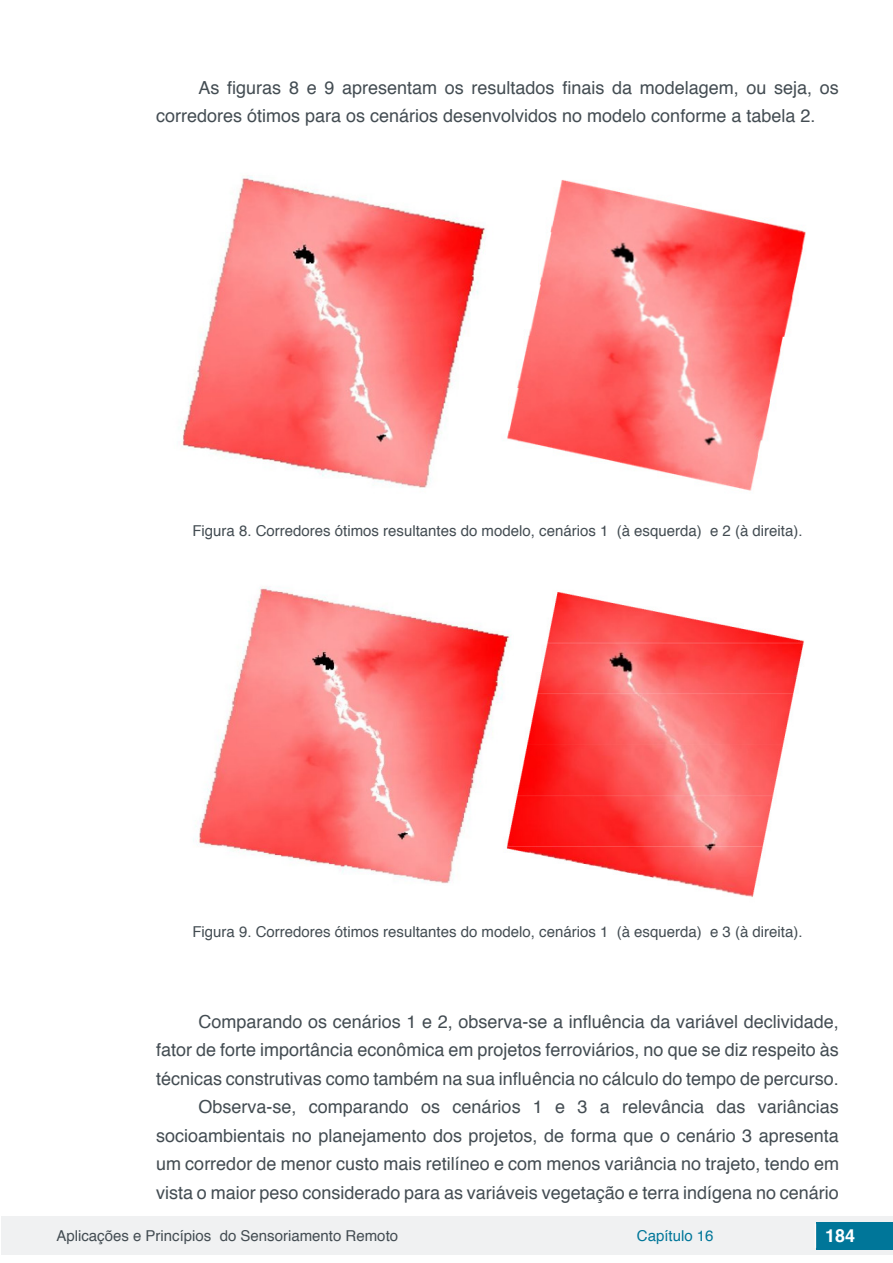
<style>
.page{position:relative;width:893px;height:1263px;background:#fff}
.page>*{position:absolute;margin:0;border:0;box-sizing:border-box;transform-origin:0 0}
.t1{font:18px/28.5px "Helvetica";color:#434c52}
.t2{font:700 18px "Helvetica";color:#fff}
.t3{font:15px "Helvetica";color:#434c52}
.t4{font:15px "Helvetica";color:#007699}
</style>
<div class="page">
<div style="left:1px;top:1216px;width:891px;height:38px;background:#f0f1f2"></div>
<div style="left:816px;top:1222px;width:77px;height:27px;background:#007699"></div>
<svg style="left:815px;top:1224px;width:1px;height:24px"></svg>
<img style="left:181px;top:175px;width:625px;height:316px">
<img style="left:193px;top:586px;width:611px;height:311px">
<p class="t1" style="left:156px;top:74px;width:684px;text-indent:43px">As figuras 8 e 9 apresentam os resultados finais da modelagem, ou seja, os corredores ótimos para os cenários desenvolvidos no modelo conforme a tabela 2.</p>
<p class="t3" style="left:192px;top:520px;width:612px">Figura 8. Corredores ótimos resultantes do modelo, cenários 1 (à esquerda) e 2 (à direita).</p>
<p class="t3" style="left:192px;top:920px;width:612px">Figura 9. Corredores ótimos resultantes do modelo, cenários 1 (à esquerda) e 3 (à direita).</p>
<p class="t1" style="left:156px;top:1007px;width:684px;text-align:right">Comparando os cenários 1 e 2, observa-se a influência da variável declividade,<br>fator de forte importância econômica em projetos ferroviários, no que se diz respeito às técnicas construtivas como também na sua influência no cálculo do tempo de percurso.<br>Observa-se, comparando os cenários 1 e 3 a relevância das variâncias socioambientais no planejamento dos projetos, de forma que o cenário 3 apresenta um corredor de menor custo mais retilíneo e com menos variância no trajeto, tendo em vista o maior peso considerado para as variáveis vegetação e terra indígena no cenário</p>
<p class="t3" style="left:56px;top:1224px;width:343px">Aplicações e Princípios do Sensoriamento Remoto</p>
<p class="t4" style="left:637px;top:1224px;width:78px">Capítulo 16</p>
<p class="t2" style="left:825px;top:1221px;width:32px">184</p>
</div>
